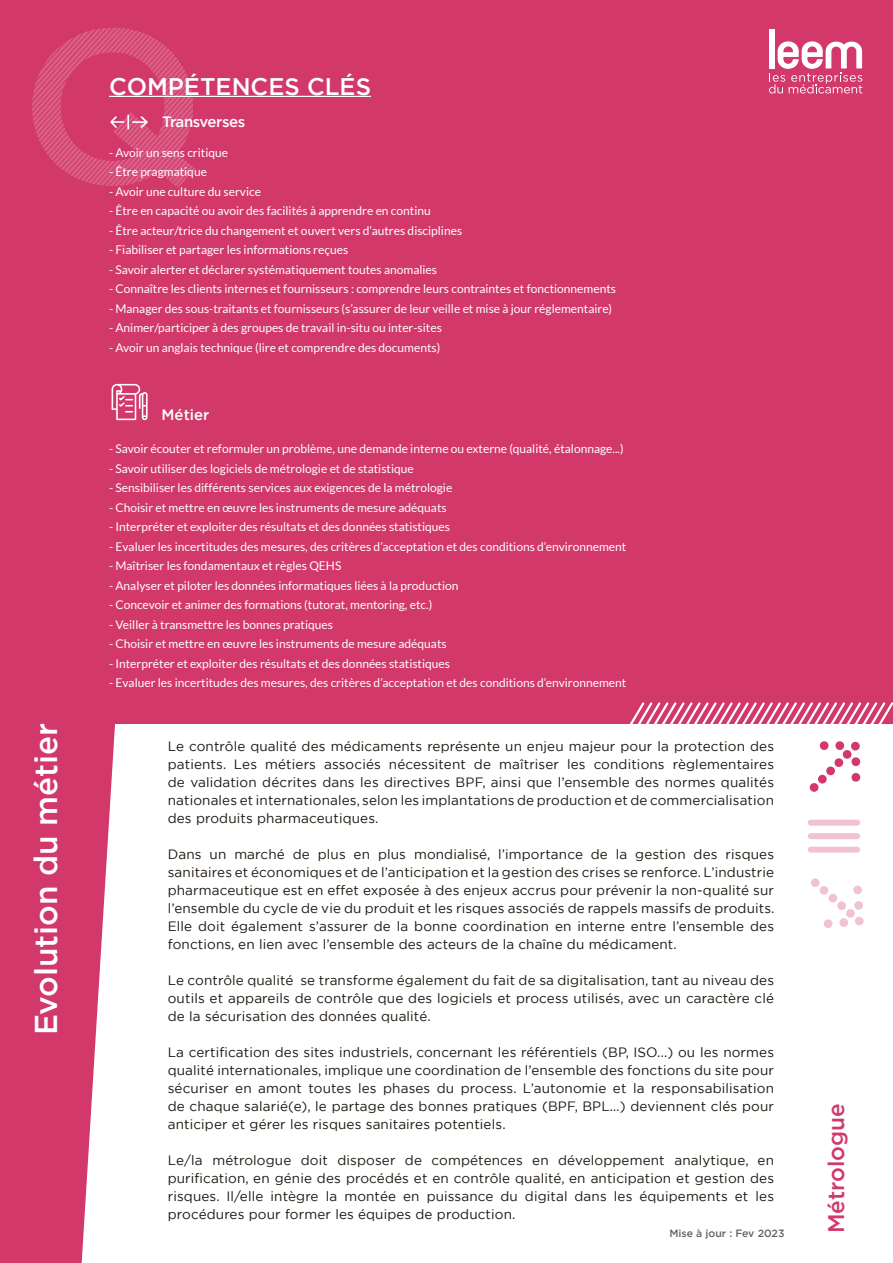
<style>
.page{position:relative;width:893px;height:1263px;background:#fff}
.page>*{position:absolute;margin:0;border:0;box-sizing:border-box;transform-origin:0 0}
.t1{font:500 31.5px "Gotham";color:#fff}
.t2{font:500 24px "Gotham";color:#fff}
.t3{font:500 22.5px "Gotham";color:#d2386a}
.t4{font:500 15px "Gotham";letter-spacing:-.03em;color:#fff}
.t5{font:13.5px/18px "Gotham";letter-spacing:.01em;color:#1d160f;text-align:justify}
.t6{font:12px "Lato";color:#fff}
.t7{font:500 10.5px "Gotham";color:#626262}
</style>
<div class="page">
<div style="left:0;top:0;width:893px;height:723px;background:#d2386a"></div>
<svg style="left:0;top:723px;width:117px;height:540px;background:#d85580"></svg>
<hr style="left:109px;top:96px;width:262px;height:1px;background:#fff">
<div style="left:769px;top:29px;width:6px;height:39px;background:#fff"></div>
<svg style="left:769px;top:41px;width:93px;height:53px"></svg>
<svg style="left:32px;top:28px;width:163px;height:160px"></svg>
<svg style="left:112px;top:384px;width:36px;height:36px"></svg>
<svg style="left:630px;top:702px;width:263px;height:21px"></svg>
<div style="left:811px;top:820px;width:46px;height:6px;background:#f1c3d2"></div>
<div style="left:811px;top:833px;width:46px;height:6px;background:#f1c3d2"></div>
<div style="left:811px;top:847px;width:46px;height:6px;background:#f1c3d2"></div>
<div style="left:851px;top:742px;width:9px;height:8px;background:#d2386a;border-radius:50%"></div>
<div style="left:843px;top:750px;width:8px;height:9px;background:#d2386a;border-radius:50%"></div>
<div style="left:834px;top:758px;width:9px;height:9px;background:#d2386a;border-radius:50%"></div>
<div style="left:826px;top:766px;width:9px;height:9px;background:#d2386a;border-radius:50%"></div>
<div style="left:818px;top:775px;width:9px;height:8px;background:#d2386a;border-radius:50%"></div>
<div style="left:810px;top:783px;width:8px;height:9px;background:#d2386a;border-radius:50%"></div>
<div style="left:835px;top:741px;width:9px;height:9px;background:#d2386a;border-radius:50%"></div>
<div style="left:820px;top:741px;width:8px;height:9px;background:#d2386a;border-radius:50%"></div>
<div style="left:851px;top:757px;width:9px;height:9px;background:#d2386a;border-radius:50%"></div>
<div style="left:851px;top:773px;width:9px;height:9px;background:#d2386a;border-radius:50%"></div>
<svg style="left:855px;top:916px;width:9px;height:9px"></svg>
<svg style="left:846px;top:909px;width:9px;height:9px"></svg>
<svg style="left:837px;top:901px;width:9px;height:9px"></svg>
<svg style="left:828px;top:893px;width:9px;height:9px"></svg>
<svg style="left:819px;top:886px;width:9px;height:9px"></svg>
<svg style="left:811px;top:878px;width:9px;height:9px"></svg>
<svg style="left:854px;top:901px;width:9px;height:9px"></svg>
<div style="left:853px;top:885px;width:9px;height:9px;background:#f1c3d2;border-radius:50%"></div>
<svg style="left:839px;top:918px;width:9px;height:9px"></svg>
<svg style="left:824px;top:919px;width:9px;height:9px"></svg>
<h1 class="t1" style="left:25px;top:1035px;width:314px;rotate:-90deg">Evolution du métier</h1>
<h2 class="t2" style="left:109px;top:70px;width:264px">COMPÉTENCES CLÉS</h2>
<p class="t4" style="left:162px;top:112px;width:85px">Transverses</p>
<p class="t6" style="left:109px;top:146px;width:121px">- Avoir un sens critique</p>
<p class="t6" style="left:109px;top:165px;width:99px">- Être pragmatique</p>
<p class="t6" style="left:109px;top:185px;width:154px">- Avoir une culture du service</p>
<p class="t6" style="left:109px;top:204px;width:323px">- Être en capacité ou avoir des facilités à apprendre en continu</p>
<p class="t6" style="left:109px;top:224px;width:355px">- Être acteur/trice du changement et ouvert vers d’autres disciplines</p>
<p class="t6" style="left:109px;top:243px;width:241px">- Fiabiliser et partager les informations reçues</p>
<p class="t6" style="left:109px;top:263px;width:330px">- Savoir alerter et déclarer systématiquement toutes anomalies</p>
<p class="t6" style="left:109px;top:282px;width:508px">- Connaître les clients internes et fournisseurs : comprendre leurs contraintes et fonctionnements</p>
<p class="t6" style="left:109px;top:302px;width:504px">- Manager des sous-traitants et fournisseurs (s’assurer de leur veille et mise à jour réglementaire)</p>
<p class="t6" style="left:109px;top:321px;width:334px">- Animer/participer à des groupes de travail in-situ ou inter-sites</p>
<p class="t6" style="left:109px;top:341px;width:333px">- Avoir un anglais technique (lire et comprendre des documents)</p>
<p class="t4" style="left:162px;top:405px;width:49px">Métier</p>
<p class="t6" style="left:109px;top:442px;width:516px">- Savoir écouter et reformuler un problème, une demande interne ou externe (qualité, étalonnage...)</p>
<p class="t6" style="left:109px;top:462px;width:306px">- Savoir utiliser des logiciels de métrologie et de statistique</p>
<p class="t6" style="left:109px;top:481px;width:345px">- Sensibiliser les différents services aux exigences de la métrologie</p>
<p class="t6" style="left:109px;top:501px;width:339px">- Choisir et mettre en œuvre les instruments de mesure adéquats</p>
<p class="t6" style="left:109px;top:520px;width:343px">- Interpréter et exploiter des résultats et des données statistiques</p>
<p class="t6" style="left:109px;top:540px;width:519px">- Evaluer les incertitudes des mesures, des critères d’acceptation et des conditions d’environnement</p>
<p class="t6" style="left:109px;top:559px;width:234px">- Maîtriser les fondamentaux et règles QEHS</p>
<p class="t6" style="left:109px;top:579px;width:351px">- Analyser et piloter les données informatiques liées à la production</p>
<p class="t6" style="left:109px;top:598px;width:325px">- Concevoir et animer des formations (tutorat, mentoring, etc.)</p>
<p class="t6" style="left:109px;top:618px;width:226px">- Veiller à transmettre les bonnes pratiques</p>
<p class="t6" style="left:109px;top:637px;width:339px">- Choisir et mettre en œuvre les instruments de mesure adéquats</p>
<p class="t6" style="left:109px;top:657px;width:343px">- Interpréter et exploiter des résultats et des données statistiques</p>
<p class="t6" style="left:109px;top:676px;width:519px">- Evaluer les incertitudes des mesures, des critères d’acceptation et des conditions d’environnement</p>
<p class="t5" style="left:168px;top:737px;width:608px">Le contrôle qualité des médicaments représente un enjeu majeur pour la protection des patients. Les métiers associés nécessitent de maîtriser les conditions règlementaires de validation décrites dans les directives BPF, ainsi que l’ensemble des normes qualités nationales et internationales, selon les implantations de production et de commercialisation des produits pharmaceutiques.</p>
<p class="t5" style="left:168px;top:845px;width:608px">Dans un marché de plus en plus mondialisé, l’importance de la gestion des risques sanitaires et économiques et de l’anticipation et la gestion des crises se renforce. L’industrie pharmaceutique est en effet exposée à des enjeux accrus pour prévenir la non-qualité sur l’ensemble du cycle de vie du produit et les risques associés de rappels massifs de produits.<br>Elle doit également s’assurer de la bonne coordination en interne entre l’ensemble des fonctions, en lien avec l’ensemble des acteurs de la chaîne du médicament.</p>
<p class="t5" style="left:168px;top:971px;width:608px">Le contrôle qualité se transforme également du fait de sa digitalisation, tant au niveau des outils et appareils de contrôle que des logiciels et process utilisés, avec un caractère clé de la sécurisation des données qualité.</p>
<p class="t5" style="left:168px;top:1043px;width:608px">La certification des sites industriels, concernant les référentiels (BP, ISO...) ou les normes qualité internationales, implique une coordination de l’ensemble des fonctions du site pour sécuriser en amont toutes les phases du process. L’autonomie et la responsabilisation de chaque salarié(e), le partage des bonnes pratiques (BPF, BPL…) deviennent clés pour anticiper et gérer les risques sanitaires potentiels.</p>
<p class="t5" style="left:168px;top:1151px;width:608px">Le/la métrologue doit disposer de compétences en développement analytique, en purification, en génie des procédés et en contrôle qualité, en anticipation et gestion des risques. Il/elle intègre la montée en puissance du digital dans les équipements et les procédures pour former les équipes de production.</p>
<p class="t7" style="left:669px;top:1226px;width:117px">Mise à jour : Fev 2023</p>
<h3 class="t3" style="left:821px;top:1233px;width:131px;rotate:-90deg">Métrologue</h3>
</div>
